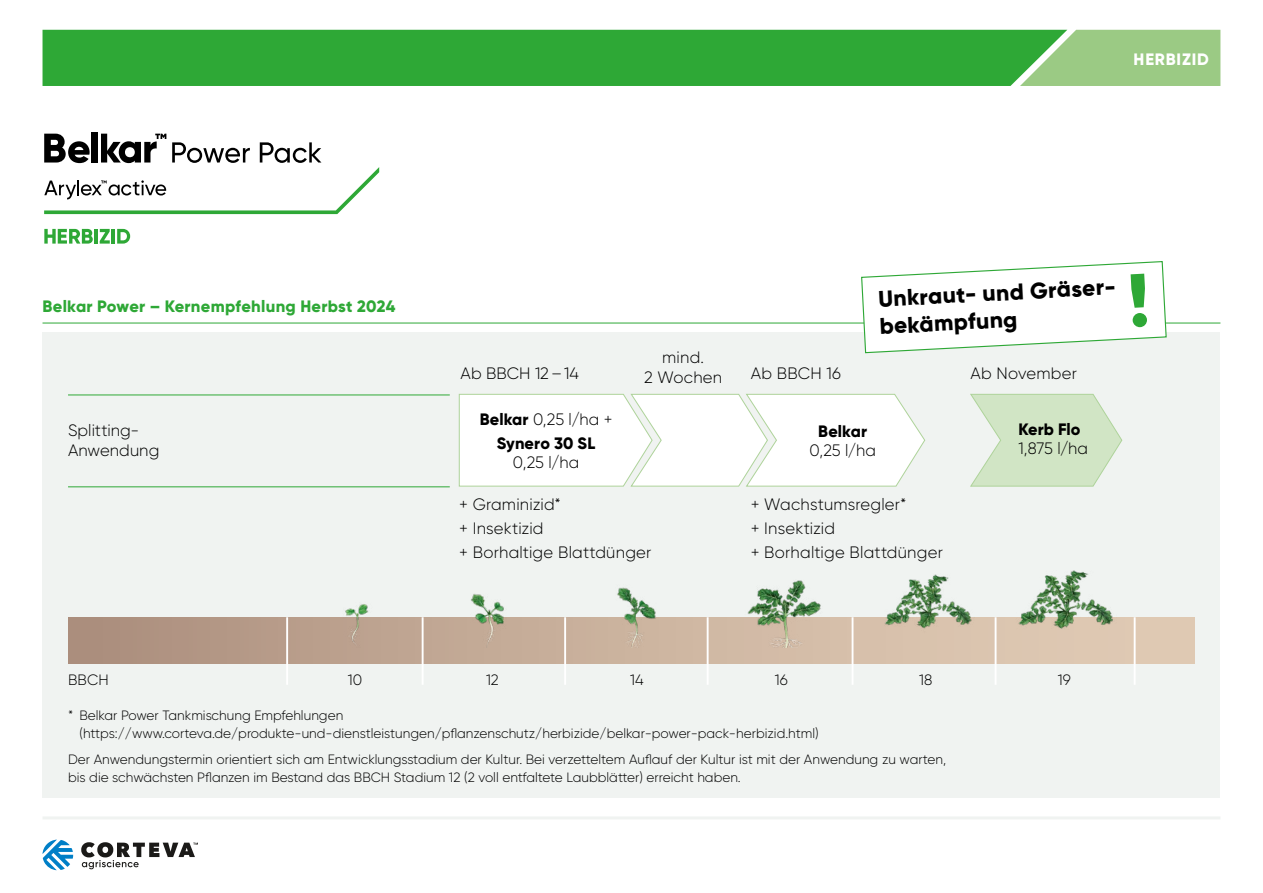
<style>
.page{position:relative;width:1263px;height:893px;background:#fff}
.page>*{position:absolute;margin:0;border:0;box-sizing:border-box;transform-origin:0 0}
.COPY_NORMAL{font:800 22.8px "Gilroy";color:#000}
.COPY_NORMAL-2{font:300 16.5px/19.2px "Gilroy";letter-spacing:.01em;color:#000;text-align:center}
.Headline_schwarz{font:800 16.5px "Gilroy";letter-spacing:.015em;color:#2ea836}
.COPY_NORMAL-3{font:800 16.5px "Gilroy";letter-spacing:.005em;color:#000}
.Bildunterschrift{font:300 16.5px "Gilroy";color:#000}
.Headline_schwarz-2{font:800 16.5px "Gilroy";letter-spacing:.05em;color:#fff}
.COPY_NORMAL-4{font:300 15px "Gilroy";letter-spacing:.005em;color:#000}
.Subhead_schwarz{font:300 13.5px "Gilroy";color:#000}
.s1{font-weight:800}
</style>
<div class="page">
<div style="left:43px;top:30px;width:977px;height:56px;background:#2ea836"></div>
<svg style="left:1020px;top:30px;width:200px;height:56px;background:#94c881"></svg>
<svg style="left:42px;top:840px;width:31px;height:30px"></svg>
<svg style="left:81px;top:842px;width:117px;height:27px"></svg>
<hr style="left:43px;top:816px;width:1177px;height:3px;background:#f0f3f1">
<div style="left:91px;top:132px;width:7px;height:31px;background:#000"></div>
<svg style="left:44px;top:229px;width:49px;height:15px"></svg>
<hr style="left:94px;top:229px;width:4px;height:15px;background:#2ea836">
<svg style="left:100px;top:229px;width:10px;height:15px"></svg>
<hr style="left:112px;top:229px;width:3px;height:15px;background:#2ea836">
<svg style="left:117px;top:229px;width:13px;height:15px"></svg>
<svg style="left:44px;top:134px;width:335px;height:80px"></svg>
<div style="left:43px;top:332px;width:1177px;height:465px;background:#f0f3f1"></div>
<hr style="left:43px;top:323px;width:1177px;height:1px;background:#2ea836">
<div style="left:68px;top:617px;width:1127px;height:46px;background:linear-gradient(to right,#ad917f,#e6d1bb)"></div>
<img style="left:464px;top:594px;width:49px;height:53px">
<img style="left:337px;top:604px;width:39px;height:43px">
<img style="left:739px;top:580px;width:89px;height:67px">
<img style="left:874px;top:574px;width:108px;height:73px">
<img style="left:603px;top:587px;width:59px;height:60px">
<img style="left:1011px;top:570px;width:109px;height:77px">
<svg style="left:970px;top:393px;width:153px;height:94px"></svg>
<svg style="left:458px;top:393px;width:468px;height:94px"></svg>
<hr style="left:286px;top:617px;width:2px;height:68px;background:#fff">
<hr style="left:422px;top:617px;width:2px;height:68px;background:#fff">
<hr style="left:564px;top:617px;width:2px;height:68px;background:#fff">
<hr style="left:707px;top:617px;width:2px;height:68px;background:#fff">
<hr style="left:851px;top:617px;width:2px;height:68px;background:#fff">
<hr style="left:995px;top:617px;width:1px;height:68px;background:#fff">
<hr style="left:1134px;top:617px;width:1px;height:68px;background:#fff">
<hr style="left:68px;top:395px;width:382px;height:1px;background:#2ea836">
<hr style="left:68px;top:487px;width:382px;height:1px;background:#2ea836">
<svg style="left:860px;top:261px;width:307px;height:93px"></svg>
<p class="Headline_schwarz-2" style="left:1134px;top:49px;width:77px">HERBIZID</p>
<p class="Headline_schwarz" style="left:43px;top:296px;width:354px">Belkar Power – Kernempfehlung Herbst 2024</p>
<p class="COPY_NORMAL-2" style="left:68px;top:420px;width:93px;line-height:19.8px;text-align:left">Splitting-<br>Anwendung</p>
<p class="Bildunterschrift" style="left:461px;top:363px;width:120px">Ab BBCH 12–14</p>
<p class="COPY_NORMAL-2" style="left:480px;top:409px;width:134px"><span class="s1">Belkar</span> 0,25 l/ha +</p>
<p class="COPY_NORMAL-3" style="left:497px;top:433px;width:100px">Synero 30 SL</p>
<p class="COPY_NORMAL-2" style="left:513px;top:453px;width:68px">0,25 l/ha</p>
<p class="COPY_NORMAL" style="left:877px;top:284px;width:239px;rotate:-3deg">Unkraut- und Gräser-</p>
<p class="COPY_NORMAL" style="left:879px;top:312px;width:139px;rotate:-3deg">bekämpfung</p>
<p class="COPY_NORMAL-2" style="left:662px;top:348px;width:43px">mind.</p>
<p class="COPY_NORMAL-2" style="left:644px;top:367px;width:80px">2 Wochen</p>
<p class="COPY_NORMAL-2" style="left:751px;top:364px;width:92px">Ab BBCH 16</p>
<p class="COPY_NORMAL-2" style="left:971px;top:364px;width:108px">Ab November</p>
<p class="COPY_NORMAL-2" style="left:809px;top:421px;width:68px"><span class="s1">Belkar<br></span>0,25 l/ha</p>
<p class="COPY_NORMAL-3" style="left:1018px;top:419px;width:64px">Kerb Flo</p>
<p class="COPY_NORMAL-2" style="left:1018px;top:438px;width:71px">1,875 l/ha</p>
<p class="COPY_NORMAL-2" style="left:459px;top:494px;width:103px">+ Graminizid*</p>
<p class="COPY_NORMAL-2" style="left:459px;top:518px;width:86px">+ Insektizid</p>
<p class="COPY_NORMAL-2" style="left:459px;top:542px;width:194px">+ Borhaltige Blattdünger</p>
<p class="COPY_NORMAL-2" style="left:751px;top:494px;width:157px">+ Wachstumsregler*</p>
<p class="COPY_NORMAL-2" style="left:751px;top:518px;width:86px">+ Insektizid</p>
<p class="COPY_NORMAL-2" style="left:751px;top:542px;width:194px">+ Borhaltige Blattdünger</p>
<p class="COPY_NORMAL-4" style="left:68px;top:670px;width:42px">BBCH</p>
<p class="COPY_NORMAL-4" style="left:348px;top:670px;width:16px">10</p>
<p class="COPY_NORMAL-4" style="left:486px;top:670px;width:14px">12</p>
<p class="COPY_NORMAL-4" style="left:630px;top:670px;width:15px">14</p>
<p class="COPY_NORMAL-4" style="left:775px;top:670px;width:15px">16</p>
<p class="COPY_NORMAL-4" style="left:919px;top:670px;width:15px">18</p>
<p class="COPY_NORMAL-4" style="left:1058px;top:670px;width:15px">19</p>
<p class="Subhead_schwarz" style="left:68px;top:707px;width:277px">* Belkar Power Tankmischung Empfehlungen</p>
<p class="Subhead_schwarz" style="left:80px;top:725px;width:741px">(https://www.corteva.de/produkte-und-dienstleistungen/pflanzenschutz/herbizide/belkar-power-pack-herbizid.html)</p>
<p class="Subhead_schwarz" style="left:68px;top:751px;width:879px">Der Anwendungstermin orientiert sich am Entwicklungsstadium der Kultur. Bei verzetteltem Auflauf der Kultur ist mit der Anwendung zu warten,</p>
<p class="Subhead_schwarz" style="left:68px;top:768px;width:674px">bis die schwächsten Pflanzen im Bestand das BBCH Stadium 12 (2 voll entfaltete Laubblätter) erreicht haben.</p>
</div>
